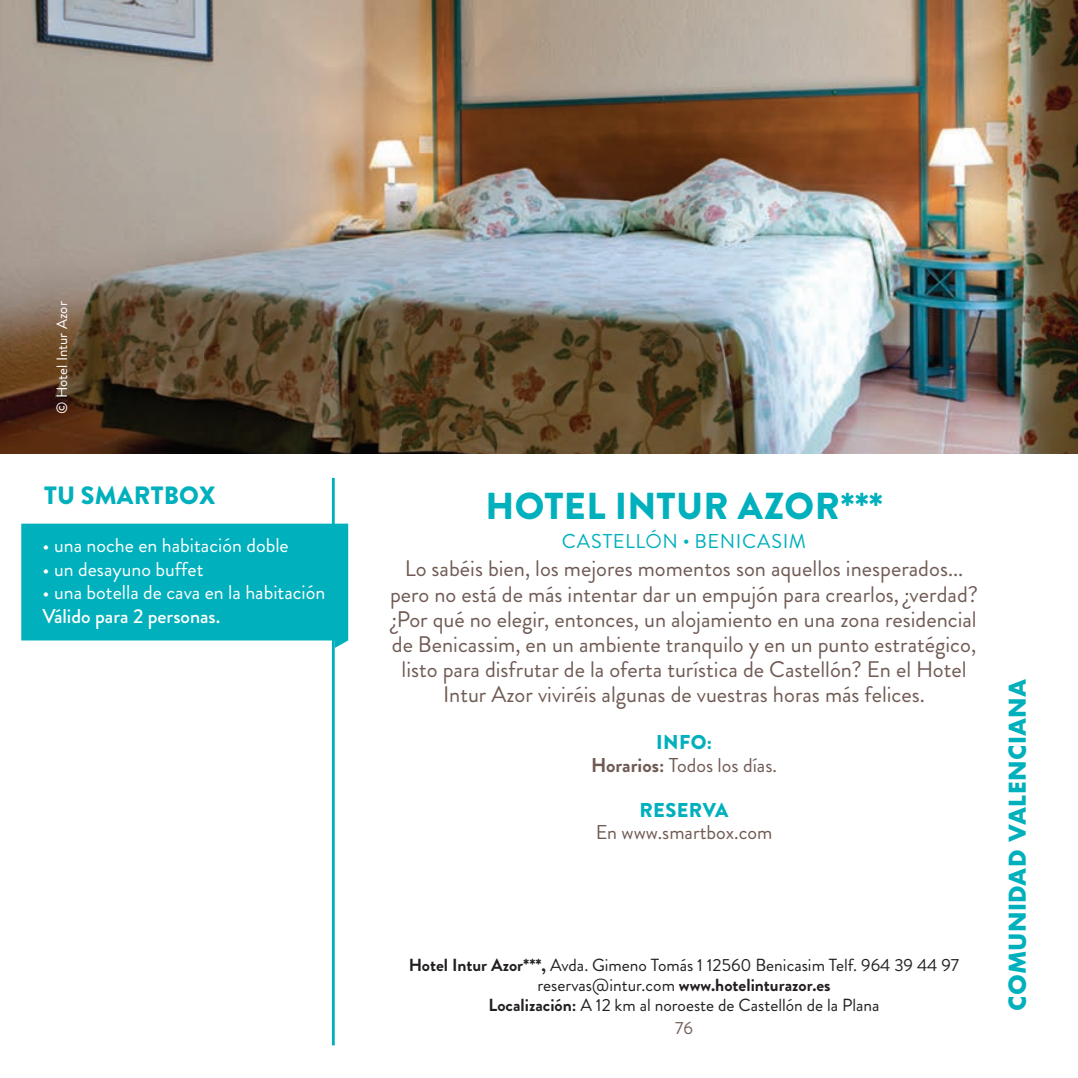
<style>
.page{position:relative;width:1078px;height:1078px;background:#fff}
.page>*{position:absolute;margin:0;border:0;box-sizing:border-box;transform-origin:0 0}
.t1{font:900 37.5px "Brandon Grotesque";letter-spacing:.01em;color:#00b0bc}
.t2{font:900 25px "Brandon Grotesque";letter-spacing:.01em;color:#00b0bc}
.t3{font:22.5px/25px "Brandon Grotesque";color:#705b54;text-align:center}
.t4{font:700 22.5px "Futura";letter-spacing:.015em;color:#00b0bc}
.t5{font:20px "Brandon Grotesque";color:#fff}
.t6{font:20px/22.5px "Brandon Grotesque";color:#705b54;text-align:center}
.t7{font:500 20px "Brandon Grotesque";color:#fff}
.t8{font:20px "Brandon Grotesque";letter-spacing:.035em;color:#00b0bc}
.t9{font:900 20px "Brandon Grotesque";letter-spacing:.02em;color:#00b0bc}
.t10{font:17.5px/20px "Brandon Grotesque";color:#231f20;text-align:center}
.t11{font:17.5px "Brandon Grotesque";color:#705b54}
.t12{font:15px "Brandon Grotesque";color:#fff}
.s1{font-weight:900;color:#00b0bc}
.s2{font-weight:700}
</style>
<div class="page">
<hr style="left:332px;top:478px;width:2px;height:567px;background:#00b0bc">
<svg style="left:21px;top:523px;width:327px;height:125px;background:#10b5c0"></svg>
<img style="left:0;top:0;width:1077px;height:454px">
<p class="t12" style="left:52px;top:414px;width:114px;rotate:-90deg">© Hotel Intur Azor</p>
<p class="t2" style="left:44px;top:478px;width:173px">TU SMARTBOX</p>
<p class="t5" style="left:43px;top:531px;width:248px">• una noche en habitación doble</p>
<p class="t5" style="left:43px;top:555px;width:162px">• un desayuno buffet</p>
<p class="t5" style="left:43px;top:578px;width:284px">• una botella de cava en la habitación</p>
<p class="t7" style="left:43px;top:602px;width:179px">Válido para 2 personas.</p>
<h1 class="t1" style="left:485px;top:479px;width:399px">HOTEL INTUR AZOR***</h1>
<p class="t8" style="left:561px;top:527px;width:246px">CASTELLÓN • BENICASIM</p>
<p class="t3" style="left:390px;top:556px;width:589px">Lo sabéis bien, los mejores momentos son aquellos inesperados... pero no está de más intentar dar un empujón para crearlos, ¿verdad? ¿Por qué no elegir, entonces, un alojamiento en una zona residencial de Benicassim, en un ambiente tranquilo y en un punto estratégico, listo para disfrutar de la oferta turística de Castellón? En el Hotel Intur Azor viviréis algunas de vuestras horas más felices.</p>
<p class="t6" style="left:591px;top:731px;width:187px"><span class="s1">INFO:<br></span><span class="s2">Horarios:</span> Todos los días.</p>
<p class="t9" style="left:639px;top:795px;width:90px">RESERVA</p>
<p class="t6" style="left:595px;top:821px;width:178px">En www.smartbox.com</p>
<p class="t10" style="left:409px;top:954px;width:551px"><span class="s2">Hotel Intur Azor***,</span> Avda. Gimeno Tomás 1 12560 Benicasim Telf. 964 39 44 97 reservas@intur.com <span class="s2">www.hotelinturazor.es<br>Localización:</span> A 12 km al noroeste de Castellón de la Plana</p>
<p class="t11" style="left:675px;top:1015px;width:19px">76</p>
<p class="t4" style="left:1000px;top:1010px;width:333px;rotate:-90deg">COMUNIDAD VALENCIANA</p>
</div>
